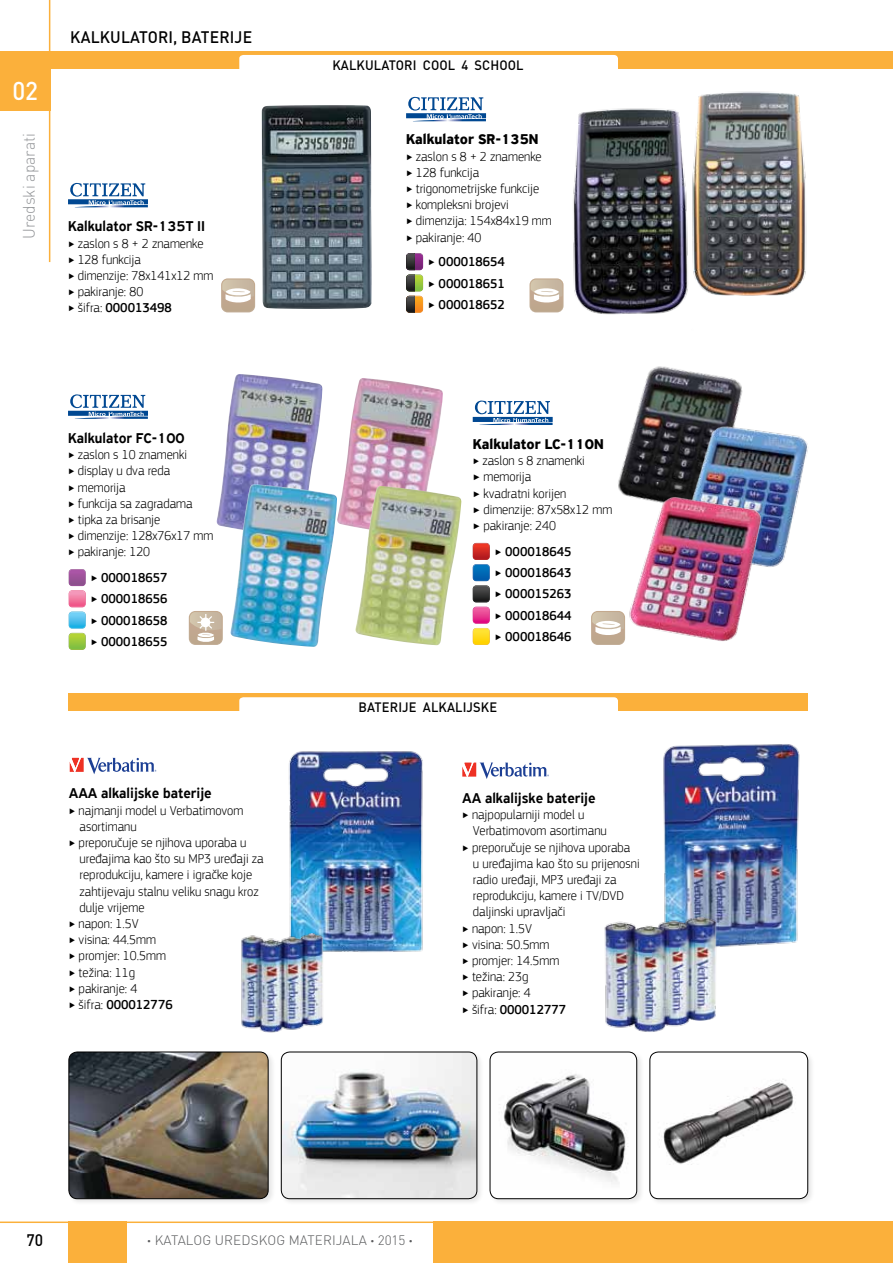
<style>
.page{position:relative;width:893px;height:1263px;background:#fff}
.page>*{position:absolute;margin:0;border:0;box-sizing:border-box;transform-origin:0 0}
.t1{font:500 25.5px "DIN Pro";color:#fff;scale:.95 1}
.t2{font:500 16.5px "DIN Pro";letter-spacing:.01em;color:#000;scale:.95 1}
.t3{font:300 16.5px "DIN Pro";color:#939598;scale:.95 1}
.t4{font:500 15px "PF Highway Sans Pro";color:#000;scale:.95 1}
.t5{font:700 15px "PF Highway Sans Pro";color:#000;scale:.95 1}
.t6{font:300 13.5px/16.2px "PF Square Sans Pro";color:#000;scale:.95 1}
.t7{font:500 13.5px/21.1px "PF Square Sans Pro";color:#000;text-align:justify;scale:.95 1}
.t8{font:500 13.5px "DIN Pro";letter-spacing:.01em;color:#000;scale:.95 1}
.t9{font:300 13.5px "DIN Pro";letter-spacing:.01em;color:#58595b}
.s1{font-weight:500}
.s2{font-weight:300}
.s3{font-weight:700}
</style>
<div class="page">
<div style="left:0;top:68px;width:50px;height:43px;background:#fbb03b"></div>
<hr style="left:49px;top:0;width:1px;height:262px;background:#fbb03b">
<div style="left:0;top:51px;width:893px;height:17px;background:#fbb03b"></div>
<div style="left:68px;top:1221px;width:825px;height:42px;background:#fbb03b"></div>
<div style="left:128px;top:1221px;width:305px;height:42px;background:#fff"></div>
<hr style="left:0;top:1221px;width:446px;height:2px;background:#fbb03b">
<div style="left:239px;top:55px;width:379px;height:20px;background:#fff;border-radius:4px"></div>
<svg style="left:189px;top:611px;width:34px;height:34px"></svg>
<div style="left:68px;top:693px;width:740px;height:17px;background:#fbb03b"></div>
<div style="left:239px;top:697px;width:379px;height:20px;background:#fff;border-radius:4px"></div>
<img style="left:618px;top:366px;width:125px;height:127px">
<svg style="left:473px;top:401px;width:80px;height:24px"></svg>
<img style="left:641px;top:413px;width:167px;height:154px">
<img style="left:622px;top:486px;width:145px;height:155px">
<svg style="left:68px;top:394px;width:80px;height:25px"></svg>
<img style="left:337px;top:378px;width:106px;height:149px">
<img style="left:216px;top:374px;width:106px;height:154px">
<img style="left:355px;top:486px;width:106px;height:159px">
<img style="left:230px;top:484px;width:107px;height:163px">
<svg style="left:406px;top:97px;width:80px;height:24px"></svg>
<img style="left:707px;top:91px;width:100px;height:205px">
<img style="left:553px;top:94px;width:154px;height:221px">
<img style="left:262px;top:105px;width:110px;height:204px">
<svg style="left:68px;top:183px;width:80px;height:24px"></svg>
<svg style="left:221px;top:278px;width:34px;height:34px"></svg>
<svg style="left:529px;top:278px;width:34px;height:34px"></svg>
<svg style="left:591px;top:611px;width:34px;height:34px"></svg>
<svg style="left:69px;top:633px;width:17px;height:17px"></svg>
<svg style="left:69px;top:569px;width:17px;height:17px"></svg>
<svg style="left:69px;top:612px;width:17px;height:17px"></svg>
<svg style="left:69px;top:590px;width:17px;height:17px"></svg>
<svg style="left:69px;top:569px;width:16px;height:80px"></svg>
<svg style="left:473px;top:607px;width:17px;height:17px"></svg>
<svg style="left:473px;top:628px;width:17px;height:17px"></svg>
<svg style="left:473px;top:543px;width:17px;height:17px"></svg>
<svg style="left:473px;top:585px;width:17px;height:17px"></svg>
<svg style="left:473px;top:564px;width:17px;height:17px"></svg>
<svg style="left:473px;top:543px;width:16px;height:102px;background:#a87c77"></svg>
<svg style="left:406px;top:253px;width:17px;height:60px"></svg>
<img style="left:288px;top:751px;width:135px;height:202px">
<img style="left:241px;top:930px;width:86px;height:103px">
<img style="left:663px;top:744px;width:137px;height:203px">
<img style="left:604px;top:913px;width:115px;height:119px">
<svg style="left:70px;top:758px;width:86px;height:16px"></svg>
<svg style="left:462px;top:762px;width:87px;height:17px"></svg>
<div style="left:67px;top:1050px;width:209px;height:156px;background:#000;opacity:.1"></div>
<img style="left:69px;top:1052px;width:199px;height:147px">
<div style="left:69px;top:1052px;width:199px;height:147px;border:1px solid #000;border-radius:9px"></div>
<div style="left:488px;top:1050px;width:156px;height:156px;background:#000;opacity:.1"></div>
<img style="left:490px;top:1052px;width:147px;height:147px">
<div style="left:490px;top:1052px;width:147px;height:147px;border:1px solid #000;border-radius:9px"></div>
<div style="left:279px;top:1050px;width:206px;height:156px;background:#000;opacity:.1"></div>
<img style="left:281px;top:1052px;width:196px;height:147px">
<div style="left:281px;top:1052px;width:196px;height:147px;border:1px solid #000;border-radius:9px"></div>
<div style="left:648px;top:1050px;width:167px;height:156px;background:#000;opacity:.1"></div>
<div style="left:650px;top:1052px;width:158px;height:147px;background:#fff;border-radius:9px"></div>
<img style="left:663px;top:1079px;width:131px;height:86px">
<div style="left:650px;top:1052px;width:158px;height:147px;border:1px solid #000;border-radius:9px"></div>
<h1 class="t1" style="left:12px;top:74px;width:29px">02</h1>
<p class="t3" style="left:18px;top:239px;width:113px;rotate:-90deg">UREDSKI APARATI</p>
<p class="t2" style="left:70px;top:26px;width:193px">KALKULATORI, BATERIJE</p>
<p class="t4" style="left:68px;top:218px;width:146px">Kalkulator SR-135T II</p>
<p class="t6" style="left:68px;top:235px;width:155px">‣ zaslon s 8 + 2 znamenke ‣ 128 funkcija<br>‣ dimenzije: 78x141x12 mm ‣ pakiranje: 80<br>‣ šifra: <span class="s1">000013498</span></p>
<p class="t4" style="left:68px;top:429px;width:124px">Kalkulator FC-100</p>
<p class="t6" style="left:68px;top:446px;width:155px">‣ zaslon s 10 znamenki<br>‣ display u dva reda<br>‣ memorija<br>‣ funkcija sa zagradama<br>‣ tipka za brisanje<br>‣ dimenzije: 128x76x17 mm ‣ pakiranje: 120</p>
<p class="t7" style="left:91px;top:568px;width:82px">‣ 000018657 ‣ 000018656 ‣ 000018658 ‣ 000018655</p>
<p class="t4" style="left:69px;top:785px;width:152px">AAA alkalijske baterije</p>
<p class="t6" style="left:69px;top:802px;width:185px">‣ najmanji model u Verbatimovom</p>
<p class="t6" style="left:80px;top:818px;width:62px">asortimanu</p>
<p class="t6" style="left:69px;top:834px;width:188px">‣ preporučuje se njihova uporaba u</p>
<p class="t6" style="left:80px;top:850px;width:195px">uređajima kao što su MP3 uređaji za</p>
<p class="t6" style="left:80px;top:867px;width:183px">reprodukciju, kamere i igračke koje</p>
<p class="t6" style="left:80px;top:883px;width:190px">zahtijevaju stalnu veliku snagu kroz</p>
<p class="t6" style="left:80px;top:899px;width:70px">dulje vrijeme</p>
<p class="t6" style="left:69px;top:915px;width:75px">‣ napon: 1.5V</p>
<p class="t6" style="left:69px;top:931px;width:93px">‣ visina: 44.5mm</p>
<p class="t6" style="left:69px;top:948px;width:104px">‣ promjer: 10.5mm</p>
<p class="t6" style="left:69px;top:964px;width:71px">‣ težina: 11g</p>
<p class="t6" style="left:69px;top:980px;width:73px">‣ pakiranje: 4</p>
<p class="t7" style="left:69px;top:994px;width:111px"><span class="s2">‣ šifra:</span> 000012776</p>
<p class="t8" style="left:332px;top:56px;width:203px">KALKULATORI COOL 4 SCHOOL</p>
<p class="t5" style="left:406px;top:131px;width:141px">Kalkulator SR-135N</p>
<p class="t6" style="left:406px;top:148px;width:155px">‣ zaslon s 8 + 2 znamenke<br>‣ 128 funkcija<br>‣ trigonometrijske funkcije<br>‣ kompleksni brojevi<br>‣ dimenzija: 154x84x19 mm ‣ pakiranje: 40</p>
<p class="t7" style="left:428px;top:252px;width:82px">‣ 000018654 ‣ 000018651 ‣ 000018652</p>
<p class="t5" style="left:473px;top:435px;width:139px">Kalkulator LC-110N</p>
<p class="t6" style="left:473px;top:453px;width:148px">‣ zaslon s 8 znamenki<br>‣ memorija<br>‣ kvadratni korijen<br>‣ dimenzije: 87x58x12 mm ‣ pakiranje: 240</p>
<p class="t7" style="left:495px;top:541px;width:82px">‣ 000018645 ‣ 000018643 ‣ 000015263 ‣ 000018644 ‣ 000018646</p>
<p class="t8" style="left:359px;top:698px;width:147px">BATERIJE ALKALIJSKE</p>
<p class="t4" style="left:462px;top:789px;width:142px">AA alkalijske baterije</p>
<p class="t6" style="left:462px;top:807px;width:130px">‣ najpopularniji model u</p>
<p class="t6" style="left:473px;top:823px;width:142px">Verbatimovom asortimanu</p>
<p class="t6" style="left:462px;top:839px;width:178px">‣ preporučuje se njihova uporaba</p>
<p class="t6" style="left:473px;top:855px;width:177px">u uređajima kao što su prijenosni</p>
<p class="t6" style="left:473px;top:871px;width:153px">radio uređaji, MP3 uređaji za</p>
<p class="t6" style="left:473px;top:888px;width:161px">reprodukciju, kamere i TV/DVD</p>
<p class="t6" style="left:473px;top:904px;width:99px">daljinski upravljači</p>
<p class="t6" style="left:462px;top:920px;width:75px">‣ napon: 1.5V</p>
<p class="t6" style="left:462px;top:936px;width:93px">‣ visina: 50.5mm</p>
<p class="t6" style="left:462px;top:952px;width:104px">‣ promjer: 14.5mm</p>
<p class="t6" style="left:462px;top:969px;width:71px">‣ težina: 23g</p>
<p class="t6" style="left:462px;top:985px;width:73px">‣ pakiranje: 4</p>
<p class="t7" style="left:462px;top:999px;width:111px"><span class="s2">‣ šifra:</span> 000012777</p>
<p class="t2" style="left:27px;top:1229px;width:19px">70</p>
<p class="t9" style="left:147px;top:1230px;width:267px"><span class="s3">∤</span> KATALOG U REDSKOG MATERIJALA <span class="s3">∤</span> 2015 <span class="s3">∤</span></p>
</div>
